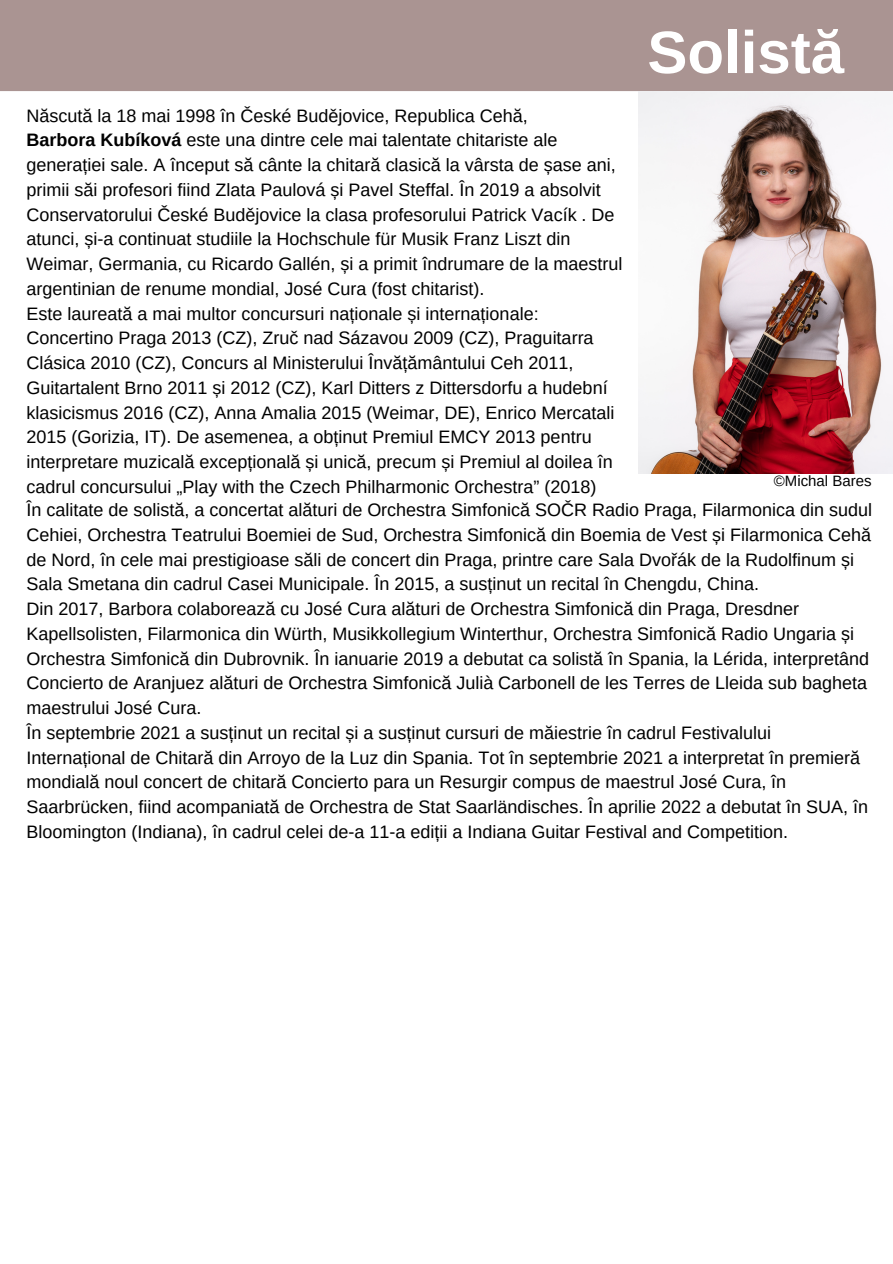
<style>
.page{position:relative;width:893px;height:1264px;background:#fff}
.page>*{position:absolute;margin:0;border:0;box-sizing:border-box;transform-origin:0 0}
.t1{font:700 60px "Arimo";color:#fff}
.t2{font:18px/24.8px "Arimo";color:#000}
.t3{font:15px "Arimo";color:#000}
.s1{font-weight:700}
</style>
<div class="page">
<div style="left:0;top:0;width:892px;height:91px;background:#aa9492"></div>
<img style="left:638px;top:91px;width:254px;height:382px">
<p class="t2" style="left:27px;top:103px;width:502px">Născută la 18 mai 1998 în České Budějovice, Republica Cehă,</p>
<p class="t2" style="left:27px;top:128px;width:597px"><span class="s1">Barbora Kubíková</span> este una dintre cele mai talentate chitariste ale generației sale. A început să cânte la chitară clasică la vârsta de șase ani, primii săi profesori fiind Zlata Paulová și Pavel Steffal. În 2019 a absolvit Conservatorului České Budějovice la clasa profesorului Patrick Vacík . De atunci, și-a continuat studiile la Hochschule für Musik Franz Liszt din Weimar, Germania, cu Ricardo Gallén, și a primit îndrumare de la maestrul argentinian de renume mondial, José Cura (fost chitarist).</p>
<p class="t2" style="left:27px;top:301px;width:589px">Este laureată a mai multor concursuri naționale și internaționale:<br>Concertino Praga 2013 (CZ), Zruč nad Sázavou 2009 (CZ), Praguitarra Clásica 2010 (CZ), Concurs al Ministerului Învățământului Ceh 2011, Guitartalent Brno 2011 și 2012 (CZ), Karl Ditters z Dittersdorfu a hudební klasicismus 2016 (CZ), Anna Amalia 2015 (Weimar, DE), Enrico Mercatali 2015 (Gorizia, IT). De asemenea, a obținut Premiul EMCY 2013 pentru interpretare muzicală excepțională și unică, precum și Premiul al doilea în cadrul concursului „Play with the Czech Philharmonic Orchestra” (2018)</p>
<p class="t1" style="left:647px;top:19px;width:198px">Solistă</p>
<p class="t3" style="left:773px;top:472px;width:99px">©Michal Bares</p>
<p class="t2" style="left:27px;top:497px;width:847px">În calitate de solistă, a concertat alături de Orchestra Simfonică SOČR Radio Praga, Filarmonica din sudul Cehiei, Orchestra Teatrului Boemiei de Sud, Orchestra Simfonică din Boemia de Vest și Filarmonica Cehă de Nord, în cele mai prestigioase săli de concert din Praga, printre care Sala Dvořák de la Rudolfinum și Sala Smetana din cadrul Casei Municipale. În 2015, a susținut un recital în Chengdu, China.</p>
<p class="t2" style="left:27px;top:596px;width:844px">Din 2017, Barbora colaborează cu José Cura alături de Orchestra Simfonică din Praga, Dresdner Kapellsolisten, Filarmonica din Würth, Musikkollegium Winterthur, Orchestra Simfonică Radio Ungaria și Orchestra Simfonică din Dubrovnik. În ianuarie 2019 a debutat ca solistă în Spania, la Lérida, interpretând Concierto de Aranjuez alături de Orchestra Simfonică Julià Carbonell de les Terres de Lleida sub bagheta maestrului José Cura.</p>
<p class="t2" style="left:27px;top:720px;width:843px">În septembrie 2021 a susținut un recital și a susținut cursuri de măiestrie în cadrul Festivalului Internațional de Chitară din Arroyo de la Luz din Spania. Tot în septembrie 2021 a interpretat în premieră mondială noul concert de chitară Concierto para un Resurgir compus de maestrul José Cura, în Saarbrücken, fiind acompaniată de Orchestra de Stat Saarländisches. În aprilie 2022 a debutat în SUA, în Bloomington (Indiana), în cadrul celei de-a 11-a ediții a Indiana Guitar Festival and Competition.</p>
</div>
